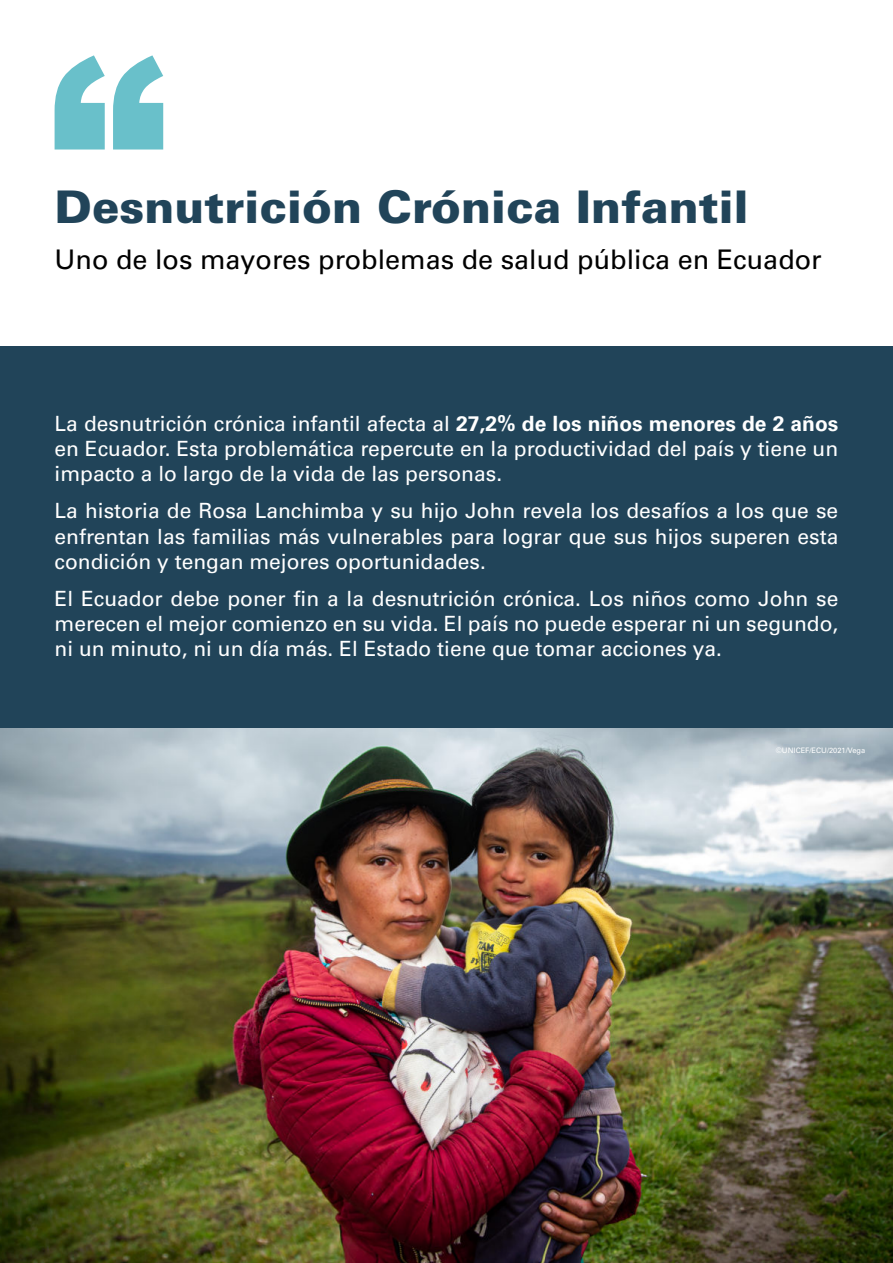
<style>
.page{position:relative;width:893px;height:1263px;background:#fff}
.page>*{position:absolute;margin:0;border:0;box-sizing:border-box;transform-origin:0 0}
.t1{font:45px "Univers LT 75 Blk";color:#214459}
.t2{font:27px "Univers LT 55 Rm";color:#000}
.t3{font:21px/25.2px "Univers LT 55 Rm";color:#fff;text-align:justify}
.t4{font:7.5px "Univers LT 55 Rm";color:#fff}
.s1{font-family:"Univers LT 65 Bd"}
</style>
<div class="page">
<svg style="left:55px;top:55px;width:108px;height:94px"></svg>
<div style="left:0;top:346px;width:893px;height:382px;background:#214459"></div>
<img style="left:0;top:728px;width:893px;height:535px">
<h1 class="t1" style="left:55px;top:181px;width:696px">Desnutrición Crónica Infantil</h1>
<p class="t2" style="left:55px;top:244px;width:769px">Uno de los mayores problemas de salud pública en Ecuador</p>
<p class="t3" style="left:55px;top:410px;width:785px">La desnutrición crónica infantil afecta al <span class="s1">27,2% de los niños menores de 2 años </span>en Ecuador. Esta problemática repercute en la productividad del país y tiene un impacto a lo largo de la vida de las personas.</p>
<p class="t3" style="left:55px;top:498px;width:785px">La historia de Rosa Lanchimba y su hijo John revela los desafíos a los que se enfrentan las familias más vulnerables para lograr que sus hijos superen esta condición y tengan mejores oportunidades.</p>
<p class="t3" style="left:55px;top:586px;width:785px">El Ecuador debe poner fin a la desnutrición crónica. Los niños como John se merecen el mejor comienzo en su vida. El país no puede esperar ni un segundo, ni un minuto, ni un día más. El Estado tiene que tomar acciones ya.</p>
<p class="t4" style="left:776px;top:746px;width:91px">©UNICEF/ECU/2021/Vega</p>
</div>
